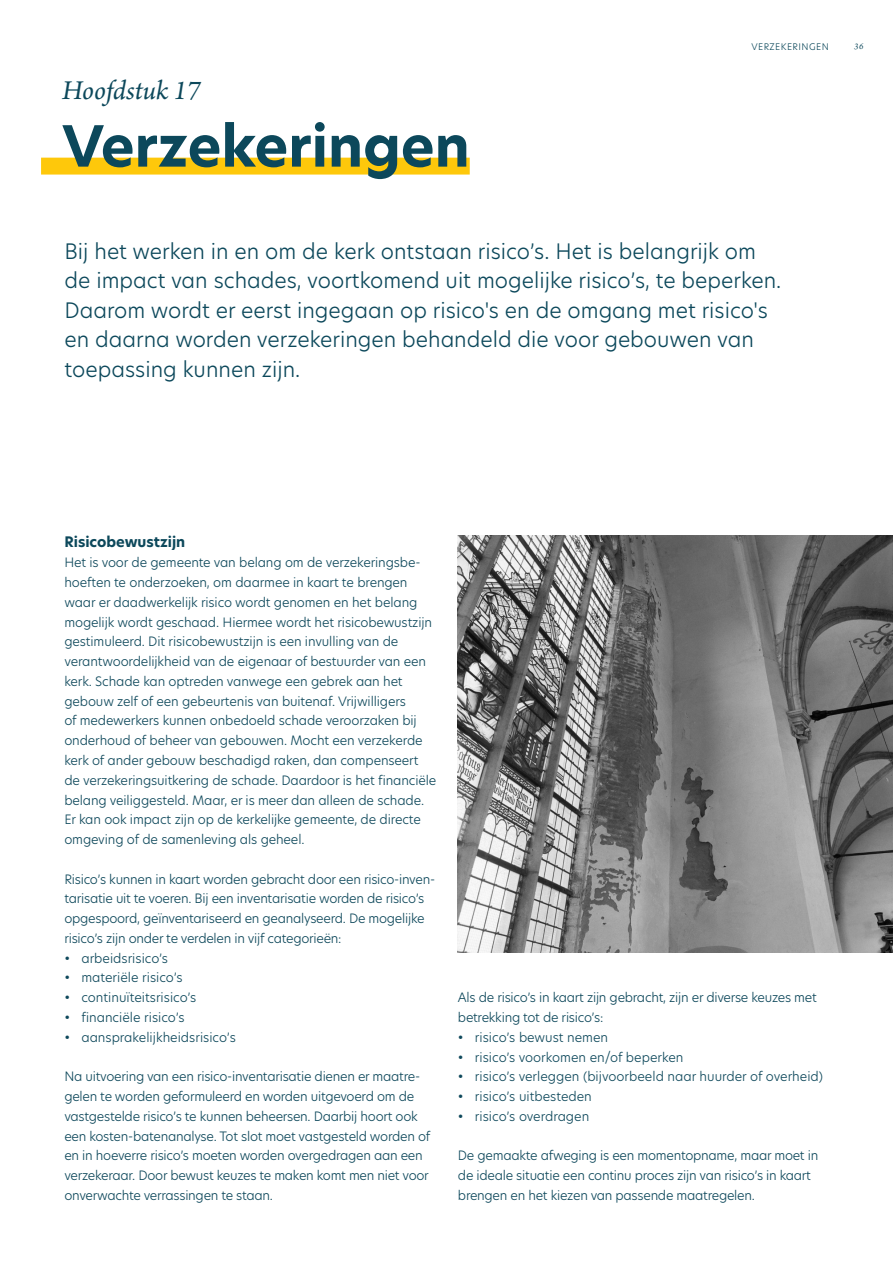
<style>
.page{position:relative;width:893px;height:1263px;background:#fff}
.page>*{position:absolute;margin:0;border:0;box-sizing:border-box;transform-origin:0 0}
.Kop_blauw__gele_stre{font:700 55.5px "New Hero";color:#0c485b}
.Bovenkop{font:italic 28.5px "Arno Pro";letter-spacing:-.005em;color:#0c485b}
.Intro_wit{font:300 21px/29.5px "New Hero";color:#0c485b}
.Subkopje_blauw{font:700 14.25px "New Hero";color:#0c485b}
.Brood{font:300 12.75px/19.8px "New Hero";letter-spacing:-.02em;color:#0e485b}
.Brood-2{font:300 12.75px "New Hero";color:#0e485b}
.t1{font:300 9px "New Hero";letter-spacing:.05em;color:#0c485b}
.t2{font:italic 9px "Arno Pro";color:#0c485b}
</style>
<div class="page">
<div style="left:41px;top:158px;width:429px;height:17px;background:#fec80b"></div>
<img style="left:457px;top:536px;width:436px;height:416px">
<p class="Bovenkop" style="left:62px;top:75px;width:140px">Hoofdstuk 17</p>
<p class="Kop_blauw__gele_stre" style="left:62px;top:108px;width:409px">Verzekeringen</p>
<p class="t1" style="left:751px;top:40px;width:79px">VERZEKERINGEN</p>
<p class="t2" style="left:854px;top:41px;width:11px">36</p>
<p class="Intro_wit" style="left:65px;top:236px;width:718px">Bij het werken in en om de kerk ontstaan risico’s. Het is belangrijk om de impact van schades, voortkomend uit mogelijke risico’s, te beperken.<br>Daarom wordt er eerst ingegaan op risico's en de omgang met risico's en daarna worden verzekeringen behandeld die voor gebouwen van toepassing kunnen zijn.</p>
<p class="Subkopje_blauw" style="left:64px;top:532px;width:122px">Risicobewustzijn</p>
<p class="Brood" style="left:64px;top:552px;width:373px">Het is voor de gemeente van belang om de verzekeringsbe&shy;hoeften te onderzoeken, om daarmee in kaart te brengen waar er daadwerkelijk risico wordt genomen en het belang mogelijk wordt geschaad. Hiermee wordt het risicobewustzijn gestimuleerd. Dit risicobewustzijn is een invulling van de verantwoordelijkheid van de eigenaar of bestuurder van een kerk. Schade kan optreden vanwege een gebrek aan het gebouw zelf of een gebeurtenis van buitenaf. Vrijwilligers<br>of medewerkers kunnen onbedoeld schade veroorzaken bij onderhoud of beheer van gebouwen. Mocht een verzekerde kerk of ander gebouw beschadigd raken, dan compenseert de verzekeringsuitkering de schade. Daardoor is het financiële belang veiliggesteld. Maar, er is meer dan alleen de schade.<br>Er kan ook impact zijn op de kerkelijke gemeente, de directe omgeving of de samenleving als geheel.</p>
<p class="Brood" style="left:64px;top:869px;width:372px">Risico’s kunnen in kaart worden gebracht door een risico-inven&shy;tarisatie uit te voeren. Bij een inventarisatie worden de risico’s opgespoord, geïnventariseerd en geanalyseerd. De mogelijke risico’s zijn onder te verdelen in vijf categorieën:</p>
<p class="Brood-2" style="left:64px;top:949px;width:105px">• arbeidsrisico’s</p>
<p class="Brood-2" style="left:64px;top:969px;width:120px">• materiële risico’s</p>
<p class="Brood-2" style="left:64px;top:989px;width:134px">• continuïteitsrisico’s</p>
<p class="Brood-2" style="left:64px;top:1008px;width:122px">• financiële risico’s</p>
<p class="Brood-2" style="left:64px;top:1028px;width:173px">• aansprakelijkheidsrisico’s</p>
<p class="Brood" style="left:64px;top:1066px;width:367px">Na uitvoering van een risico-inventarisatie dienen er maatre&shy;gelen te worden geformuleerd en worden uitgevoerd om de vastgestelde risico’s te kunnen beheersen. Daarbij hoort ook een kosten-batenanalyse. Tot slot moet vastgesteld worden of en in hoeverre risico’s moeten worden overgedragen aan een verzekeraar. Door bewust keuzes te maken komt men niet voor onverwachte verrassingen te staan.</p>
<p class="Brood" style="left:458px;top:987px;width:360px">Als de risico’s in kaart zijn gebracht, zijn er diverse keuzes met betrekking tot de risico’s:</p>
<p class="Brood-2" style="left:458px;top:1028px;width:152px">• risico’s bewust nemen</p>
<p class="Brood-2" style="left:458px;top:1048px;width:227px">• risico’s voorkomen en/of beperken</p>
<p class="Brood-2" style="left:458px;top:1068px;width:367px">• risico’s verleggen (bijvoorbeeld naar huurder of overheid)</p>
<p class="Brood-2" style="left:458px;top:1088px;width:135px">• risico’s uitbesteden</p>
<p class="Brood-2" style="left:458px;top:1107px;width:133px">• risico’s overdragen</p>
<p class="Brood" style="left:458px;top:1145px;width:362px">De gemaakte afweging is een momentopname, maar moet in de ideale situatie een continu proces zijn van risico’s in kaart brengen en het kiezen van passende maatregelen.</p>
</div>
